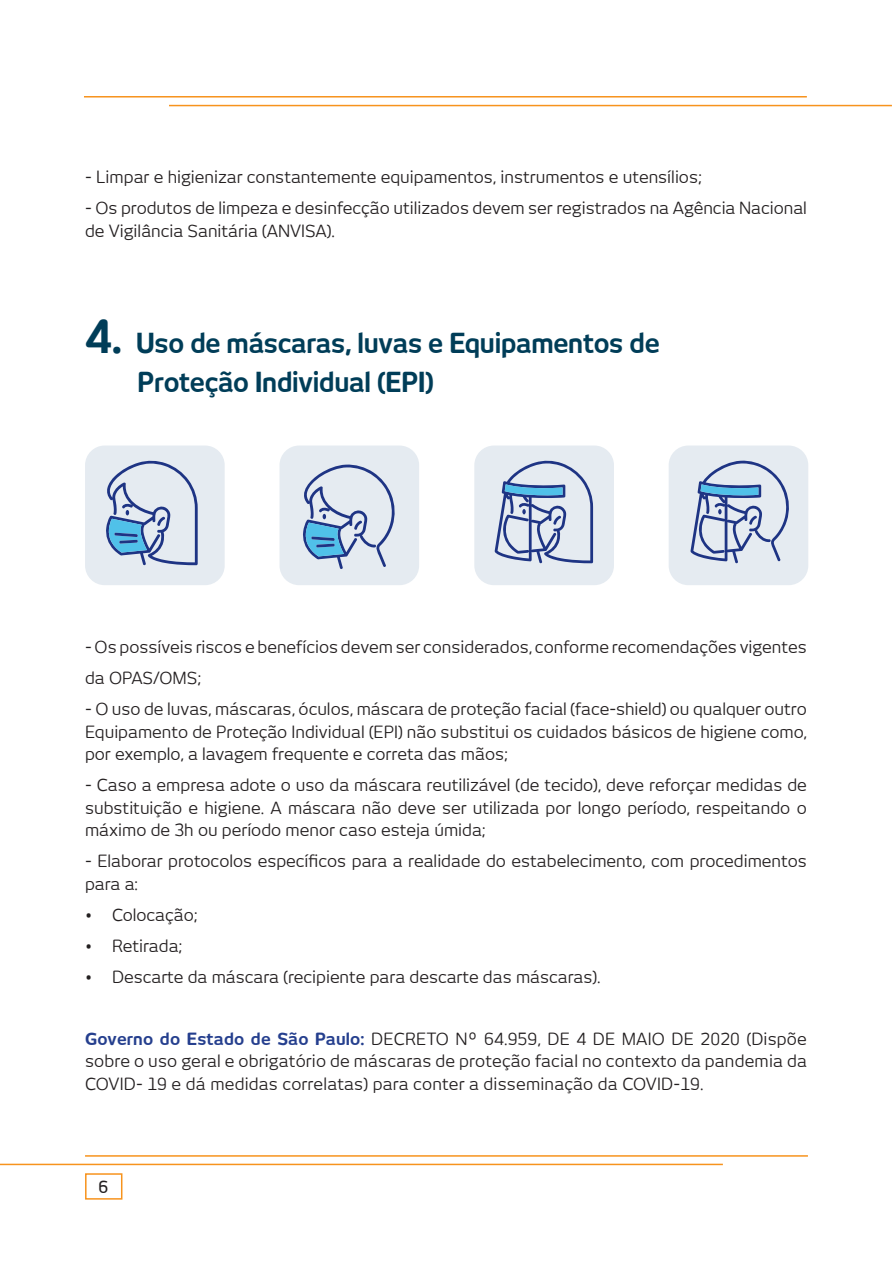
<style>
.page{position:relative;width:893px;height:1263px;background:#fff}
.page>*{position:absolute;margin:0;border:0;box-sizing:border-box;transform-origin:0 0}
.Topico{font:700 27px "New June";letter-spacing:-.01em;color:#003d58;scale:.95 1}
.Topico-2{font:16.5px/22.5px "New June";color:#231f20;text-align:justify}
.t1{font:500 16.5px "New June";color:#231f20}
.s1{font-size:45px}
.s2{font-weight:700;color:#253f8e}
</style>
<div class="page">
<div style="left:85px;top:1173px;width:37px;height:26px;border:2px solid #f7931d"></div>
<hr style="left:84px;top:96px;width:723px;height:2px;background:#f7931d">
<hr style="left:169px;top:105px;width:723px;height:1px;background:#f7931d">
<hr style="left:85px;top:1155px;width:723px;height:2px;background:#f7931d">
<hr style="left:0;top:1164px;width:723px;height:1px;background:#f7931d">
<div style="left:85px;top:445px;width:140px;height:140px;background:#e5ebf1;border-radius:20px"></div>
<svg style="left:106px;top:460px;width:92px;height:106px"></svg>
<div style="left:279px;top:445px;width:140px;height:140px;background:#e5ebf1;border-radius:20px"></div>
<svg style="left:303px;top:464px;width:92px;height:105px"></svg>
<div style="left:474px;top:445px;width:140px;height:140px;background:#e5ebf1;border-radius:20px"></div>
<div style="left:669px;top:445px;width:139px;height:140px;background:#e5ebf1;border-radius:20px"></div>
<svg style="left:495px;top:460px;width:98px;height:104px"></svg>
<svg style="left:690px;top:460px;width:99px;height:104px"></svg>
<p class="Topico-2" style="left:85px;top:166px;width:618px">- Limpar e higienizar constantemente equipamentos, instrumentos e utensílios;</p>
<p class="Topico-2" style="left:85px;top:197px;width:723px">- Os produtos de limpeza e desinfecção utilizados devem ser registrados na Agência Nacional de Vigilância Sanitária (ANVISA).</p>
<p class="Topico" style="left:85px;top:328px;width:606px"><span class="s1">4.</span> Uso de máscaras, luvas e Equipamentos de</p>
<p class="Topico" style="left:138px;top:367px;width:313px">Proteção Individual (EPI)</p>
<p class="Topico-2" style="left:85px;top:636px;width:723px">- Os possíveis riscos e benefícios devem ser considerados, conforme recomendações vigentes</p>
<p class="Topico-2" style="left:85px;top:667px;width:117px">da OPAS/OMS;</p>
<p class="Topico-2" style="left:85px;top:698px;width:723px">- O uso de luvas, máscaras, óculos, máscara de proteção facial (face-shield) ou qualquer outro Equipamento de Proteção Individual (EPI) não substitui os cuidados básicos de higiene como, por exemplo, a lavagem frequente e correta das mãos;</p>
<p class="Topico-2" style="left:85px;top:774px;width:723px">- Caso a empresa adote o uso da máscara reutilizável (de tecido), deve reforçar medidas de substituição e higiene. A máscara não deve ser utilizada por longo período, respeitando o máximo de 3h ou período menor caso esteja úmida;</p>
<p class="Topico-2" style="left:85px;top:850px;width:723px">- Elaborar protocolos específicos para a realidade do estabelecimento, com procedimentos para a:</p>
<p class="Topico-2" style="left:85px;top:903px;width:114px">• Colocação;</p>
<p class="Topico-2" style="left:85px;top:934px;width:98px">• Retirada;</p>
<p class="Topico-2" style="left:85px;top:965px;width:517px">• Descarte da máscara (recipiente para descarte das máscaras).</p>
<p class="Topico-2" style="left:85px;top:1027px;width:723px"><span class="s2">Governo do Estado de São Paulo:</span> DECRETO Nº 64.959, DE 4 DE MAIO DE 2020 (Dispõe sobre o uso geral e obrigatório de máscaras de proteção facial no contexto da pandemia da COVID- 19 e dá medidas correlatas) para conter a disseminação da COVID-19.</p>
<p class="t1" style="left:99px;top:1177px;width:11px">6</p>
</div>
